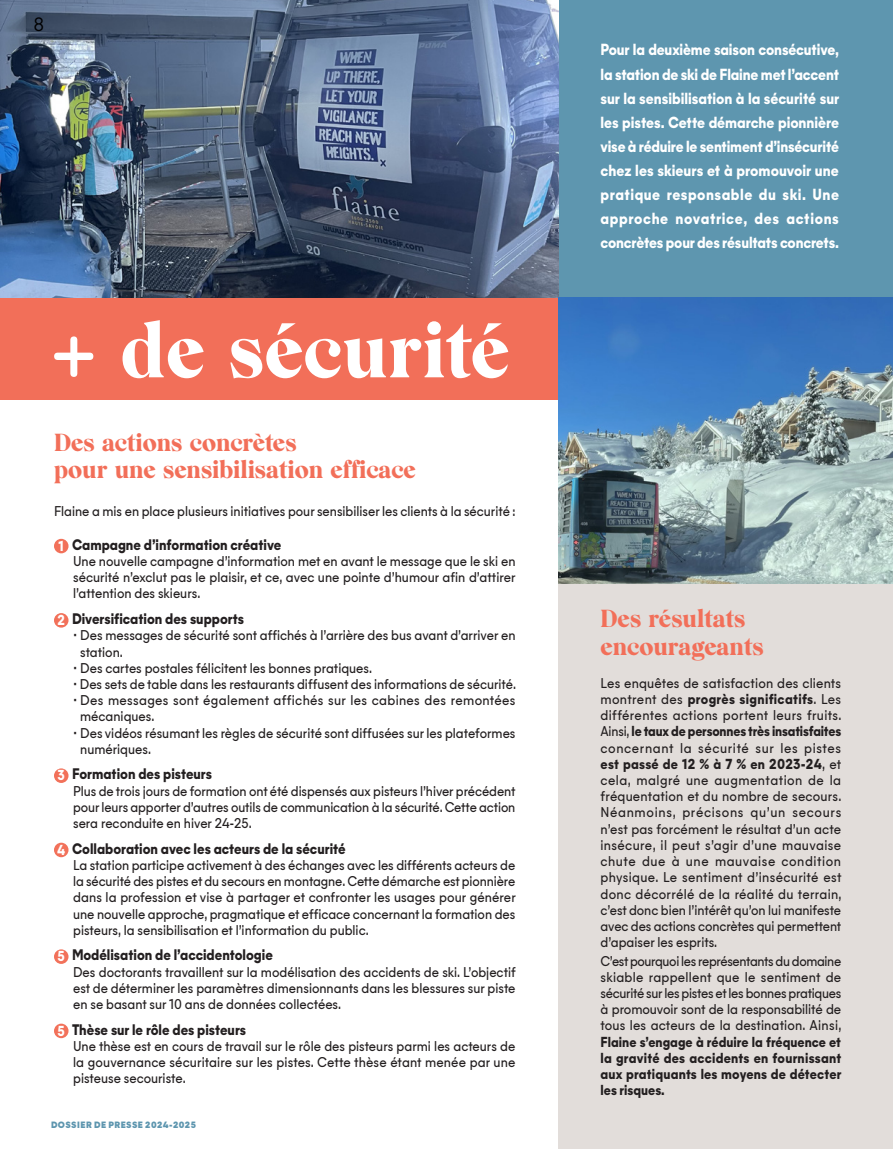
<style>
.page{position:relative;width:893px;height:1149px;background:#fff}
.page>*{position:absolute;margin:0;border:0;box-sizing:border-box;transform-origin:0 0}
.titre_page{font:900 75px "Wulkan Display";letter-spacing:.01em;color:#fff}
.sous_titre_orange{font:900 24px/27px "Wulkan Display";color:#f26f59}
.t1{font:300 18px "Majorant";color:#000001}
.INTRO{font:700 15px/24px "Majorant";letter-spacing:-.01em;color:#fff;text-align:justify;scale:.9 1}
.body_justif_encart{font:700 14.25px "Majorant";color:#231f20;scale:.9 1}
.body_justif_encart-2{font:13.5px/16.2px "Majorant";color:#231f20;text-align:justify;scale:.9 1}
.body_justif_encart-3{font:13.5px/16.2px "Majorant";color:#231f20;text-align:justify;scale:.91 1}
.body_justif_encart-4{font:13.5px/16.2px "Majorant";color:#231f20;text-align:justify;scale:.89 1}
.body_justif_redac{font:13.5px "Majorant";color:#231f20;scale:.9 1}
.body_justif_encart-5{font:13.5px/16.2px "Majorant";letter-spacing:.025em;color:#231f20;scale:.91 1}
.t2{font:700 13.5px "Majorant";color:#fff;scale:.9 1}
.t3{font:900 8.55px "Majorant";letter-spacing:.05em;color:#5e96af}
.s1{font-family:"Urbane Rounded";font-weight:500;font-size:73.5px}
.s2{font-weight:700}
</style>
<div class="page">
<div style="left:0;top:293px;width:893px;height:106px;background:#f26f59"></div>
<div style="left:558px;top:0;width:335px;height:319px;background:#5e96af"></div>
<img style="left:0;top:0;width:558px;height:298px">
<div style="left:558px;top:429px;width:335px;height:719px;background:#e2ddda"></div>
<hr style="left:892px;top:192px;width:1px;height:207px;background:#f26f59">
<img style="left:558px;top:298px;width:335px;height:285px">
<div style="left:54px;top:538px;width:15px;height:15px;background:#f2715a;border-radius:50%"></div>
<div style="left:54px;top:613px;width:15px;height:14px;background:#f2715a;border-radius:50%"></div>
<div style="left:54px;top:768px;width:15px;height:14px;background:#f2715a;border-radius:50%"></div>
<div style="left:54px;top:842px;width:15px;height:15px;background:#f2715a;border-radius:50%"></div>
<div style="left:54px;top:949px;width:15px;height:14px;background:#f2715a;border-radius:50%"></div>
<div style="left:54px;top:1023px;width:15px;height:14px;background:#f2715a;border-radius:50%"></div>
<h3 class="t1" style="left:33px;top:13px;width:12px">8</h3>
<p class="titre_page" style="left:51px;top:304px;width:460px"><span class="s1">+</span> de sécurité</p>
<p class="sous_titre_orange" style="left:54px;top:429px;width:363px">Des actions concrètes<br>pour une sensibilisation efficace</p>
<p class="body_justif_redac" style="left:54px;top:502px;width:514px">Flaine a mis en place plusieurs initiatives pour sensibiliser les clients à la sécurité :</p>
<p class="t2" style="left:59px;top:537px;width:7px">1</p>
<p class="body_justif_encart" style="left:72px;top:535px;width:234px">Campagne d’information créative</p>
<p class="body_justif_encart-2" style="left:73px;top:553px;width:493px">Une nouvelle campagne d’information met en avant le message que le ski en sécurité n’exclut pas le plaisir, et ce, avec une pointe d’humour afin d’attirer l’attention des skieurs.</p>
<p class="t2" style="left:58px;top:611px;width:10px">2</p>
<p class="body_justif_encart" style="left:72px;top:609px;width:193px">Diversification des supports</p>
<p class="body_justif_encart-2" style="left:80px;top:627px;width:485px;text-indent:-7px">• Des messages de sécurité sont affichés à l’arrière des bus avant d’arriver en station.</p>
<p class="body_justif_encart-2" style="left:73px;top:659px;width:334px">• Des cartes postales félicitent les bonnes pratiques.</p>
<p class="body_justif_encart-2" style="left:73px;top:675px;width:494px">• Des sets de table dans les restaurants diffusent des informations de sécurité.</p>
<p class="body_justif_encart-5" style="left:80px;top:692px;width:480px;text-indent:-7px">• Des messages sont également affichés sur les cabines des remontées mécaniques.</p>
<p class="body_justif_encart-2" style="left:80px;top:724px;width:485px;text-indent:-7px">• Des vidéos résumant les règles de sécurité sont diffusées sur les plateformes numériques.</p>
<p class="t2" style="left:58px;top:766px;width:10px">3</p>
<p class="body_justif_encart" style="left:72px;top:765px;width:157px">Formation des pisteurs</p>
<p class="body_justif_encart-2" style="left:73px;top:782px;width:493px">Plus de trois jours de formation ont été dispensés aux pisteurs l’hiver précédent pour leurs apporter d’autres outils de communication à la sécurité. Cette action sera reconduite en hiver 24-25.</p>
<p class="t2" style="left:57px;top:840px;width:11px">4</p>
<p class="body_justif_encart" style="left:72px;top:839px;width:306px">Collaboration avec les acteurs de la sécurité</p>
<p class="body_justif_encart-2" style="left:73px;top:856px;width:493px">La station participe activement à des échanges avec les différents acteurs de la sécurité des pistes et du secours en montagne. Cette démarche est pionnière dans la profession et vise à partager et confronter les usages pour générer une nouvelle approche, pragmatique et efficace concernant la formation des pisteurs, la sensibilisation et l’information du public.</p>
<p class="t2" style="left:58px;top:947px;width:10px">5</p>
<p class="body_justif_encart" style="left:72px;top:945px;width:225px">Modélisation de l’accidentologie</p>
<p class="body_justif_encart-2" style="left:73px;top:963px;width:493px">Des doctorants travaillent sur la modélisation des accidents de ski. L’objectif est de déterminer les paramètres dimensionnants dans les blessures sur piste en se basant sur 10 ans de données collectées.</p>
<p class="t2" style="left:58px;top:1021px;width:10px">5</p>
<p class="body_justif_encart" style="left:72px;top:1020px;width:195px">Thèse sur le rôle des pisteurs</p>
<p class="body_justif_encart-2" style="left:73px;top:1037px;width:493px">Une thèse est en cours de travail sur le rôle des pisteurs parmi les acteurs de la gouvernance sécuritaire sur les pistes. Cette thèse étant menée par une pisteuse secouriste.</p>
<p class="t3" style="left:51px;top:1119px;width:146px">DOSSIER DE PRESSE 2024-2025</p>
<p class="INTRO" style="left:601px;top:38px;width:267px">Pour la deuxième saison consécutive, la station de ski de Flaine met l’accent sur la sensibilisation à la sécurité sur les pistes. Cette démarche pionnière vise à réduire le sentiment d’insécurité chez les skieurs et à promouvoir une pratique responsable du ski. Une approche novatrice, des actions concrètes pour des résultats concrets.</p>
<p class="sous_titre_orange" style="left:601px;top:606px;width:165px">Des résultats encourageants</p>
<p class="body_justif_encart-3" style="left:601px;top:674px;width:266px">Les enquêtes de satisfaction des clients montrent des <span class="s2">progrès significatifs</span>. Les différentes actions portent leurs fruits.<br>Ainsi, <span class="s2">le taux de personnes très insatisfaites </span>concernant la sécurité sur les pistes <span class="s2">est passé de 12 % à 7 % en 2023-24</span>, et cela, malgré une augmentation de la fréquentation et du nombre de secours.<br>Néanmoins, précisons qu’un secours n’est pas forcément le résultat d’un acte insécure, il peut s’agir d’une mauvaise chute due à une mauvaise condition physique. Le sentiment d’insécurité est donc décorrélé de la réalité du terrain, c’est donc bien l’intérêt qu’on lui manifeste avec des actions concrètes qui permettent d’apaiser les esprits.</p>
<p class="body_justif_encart-4" style="left:601px;top:952px;width:272px">C’est pourquoi les représentants du domaine skiable rappellent que le sentiment de sécurité sur les pistes et les bonnes pratiques à promouvoir sont de la responsabilité de tous les acteurs de la destination. Ainsi, <span class="s2">Flaine s’engage à réduire la fréquence et la gravité des accidents en fournissant aux pratiquants les moyens de détecter les risques.</span></p>
</div>
